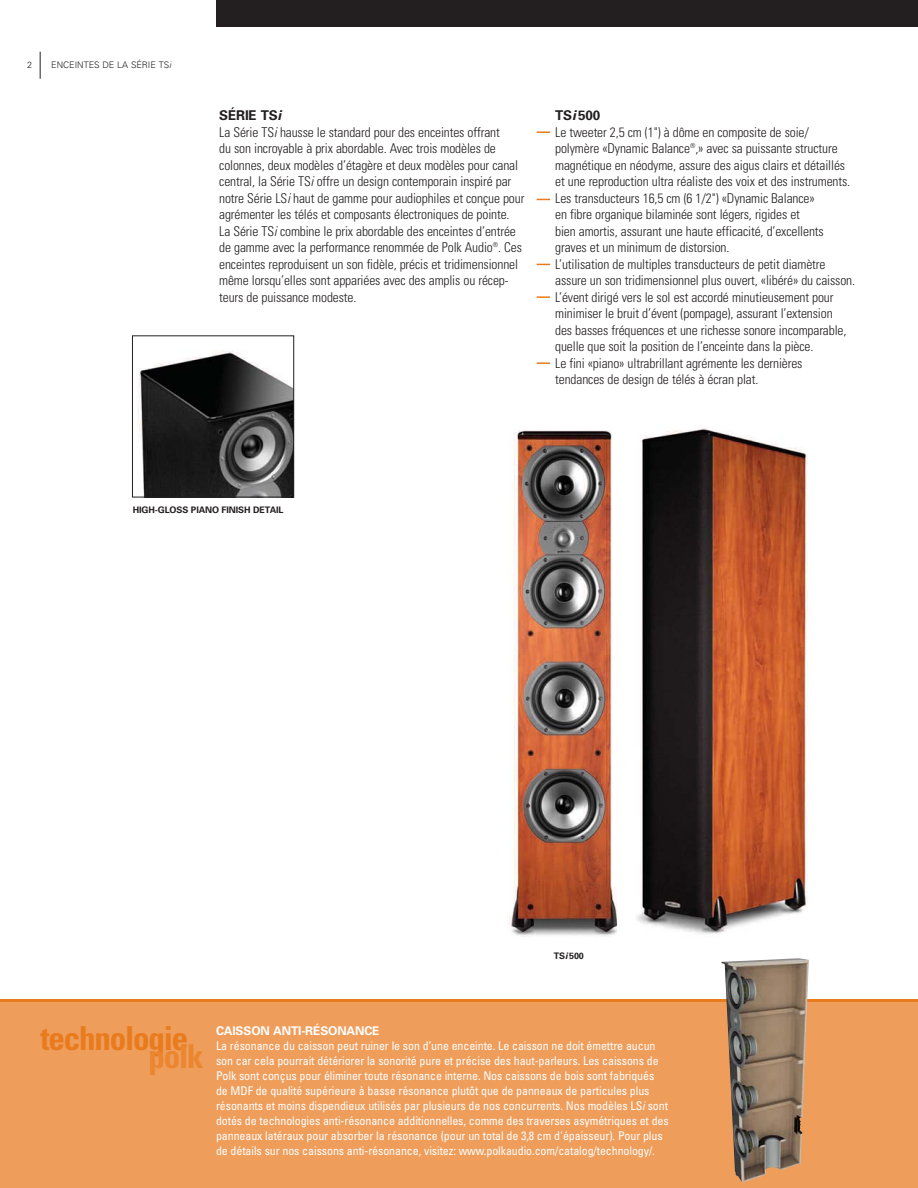
<style>
.page{position:relative;width:918px;height:1188px;background:#fff}
.page>*{position:absolute;margin:0;border:0;box-sizing:border-box;transform-origin:0 0}
.t1{font:700 condensed 33px "Univers";letter-spacing:-.035em;color:#e87b1e}
.t2{font:700 condensed 33px "Univers";color:#eb8630}
.t3{font:300 condensed 13.5px/16.5px "Univers";letter-spacing:-.01em;color:#231f20}
.t4{font:condensed 12px/15px "Univers";letter-spacing:-.01em;color:#fff}
.t5{font:700 12px "Univers";letter-spacing:-.01em;color:#fff}
.t6{font:700 9px "Univers";letter-spacing:-.01em;color:#231f20}
.t7{font:300 9px "Univers";color:#231f20}
.s1{font-style:italic}
.s2{font-weight:700;font-stretch:normal}
.s3{font-weight:700;font-style:italic;font-stretch:normal}
</style>
<div class="page">
<div style="left:0;top:999px;width:918px;height:189px;background:#ef9d5a"></div>
<div style="left:216px;top:0;width:702px;height:27px;background:#231f20"></div>
<svg style="left:40px;top:52px;width:1px;height:27px"></svg>
<svg style="left:537px;top:131px;width:13px;height:2px"></svg>
<svg style="left:537px;top:264px;width:13px;height:1px"></svg>
<svg style="left:537px;top:199px;width:13px;height:1px"></svg>
<svg style="left:537px;top:296px;width:13px;height:2px"></svg>
<svg style="left:537px;top:362px;width:13px;height:2px"></svg>
<img style="left:137px;top:350px;width:155px;height:145px">
<div style="left:132px;top:335px;width:162px;height:162px;border:1px solid #231f20"></div>
<img style="left:722px;top:958px;width:87px;height:224px">
<img style="left:509px;top:428px;width:299px;height:509px">
<p class="t7" style="left:27px;top:61px;width:7px">2</p>
<p class="t7" style="left:51px;top:61px;width:121px">ENCEINTES DE LA SÉRIE TS<span class="s1">i</span></p>
<p class="t3" style="left:219px;top:109px;width:307px"><span class="s2">SÉRIE TS</span><span class="s3">i<br></span>La Série TS<span class="s1">i</span> hausse le standard pour des enceintes offrant<br>du son incroyable à prix abordable. Avec trois modèles de colonnes, deux modèles d’étagère et deux modèles pour canal central, la Série TS<span class="s1">i</span> offre un design contemporain inspiré par notre Série LS<span class="s1">i</span> haut de gamme pour audiophiles et conçue pour agrémenter les télés et composants électroniques de pointe.<br>La Série TS<span class="s1">i</span> combine le prix abordable des enceintes d’entrée de gamme avec la performance renommée de Polk Audio<sup>®</sup>. Ces enceintes reproduisent un son fidèle, précis et tridimensionnel même lorsqu’elles sont appariées avec des amplis ou récep&shy;teurs de puissance modeste.</p>
<p class="t3" style="left:555px;top:109px;width:301px"><span class="s2">TS</span><span class="s3">i</span> <span class="s2">500<br></span>Le tweeter 2,5 cm (1") à dôme en composite de soie/ polymère «Dynamic Balance<sup>®</sup>,» avec sa puissante structure magnétique en néodyme, assure des aigus clairs et détaillés et une reproduction ultra réaliste des voix et des instruments.<br>Les transducteurs 16,5 cm (6 1/2") «Dynamic Balance»<br>en fibre organique bilaminée sont légers, rigides et<br>bien amortis, assurant une haute efficacité, d’excellents graves et un minimum de distorsion.<br>L’utilisation de multiples transducteurs de petit diamètre assure un son tridimensionnel plus ouvert, «libéré» du caisson.<br>L’évent dirigé vers le sol est accordé minutieusement pour minimiser le bruit d’évent (pompage), assurant l’extension<br>des basses fréquences et une richesse sonore incomparable, quelle que soit la position de l’enceinte dans la pièce.<br>Le fini «piano» ultrabrillant agrémente les dernières tendances de design de télés à écran plat.</p>
<p class="t6" style="left:133px;top:507px;width:152px">HIGH-GLOSS PIANO FINISH DETAIL</p>
<p class="t6" style="left:554px;top:952px;width:32px">TS<span class="s1">i</span> 500</p>
<h1 class="t1" style="left:40px;top:1026px;width:149px">technologie</h1>
<h1 class="t2" style="left:148px;top:1044px;width:57px">polk</h1>
<p class="t5" style="left:216px;top:1026px;width:165px">CAISSON ANTI-RÉSONANCE</p>
<p class="t4" style="left:216px;top:1039px;width:454px">La résonance du caisson peut ruiner le son d’une enceinte. Le caisson ne doit émettre aucun son car cela pourrait détériorer la sonorité pure et précise des haut-parleurs. Les caissons de Polk sont conçus pour éliminer toute résonance interne. Nos caissons de bois sont fabriqués de MDF de qualité supérieure à basse résonance plutôt que de panneaux de particules plus résonants et moins dispendieux utilisés par plusieurs de nos concurrents. Nos modèles LS<span class="s1">i</span> sont dotés de technologies anti-résonance additionnelles, comme des traverses asymétriques et des panneaux latéraux pour absorber la résonance (pour un total de 3,8 cm d'épaisseur). Pour plus de détails sur nos caissons anti-résonance, visitez: www.polkaudio.com/catalog/technology/.</p>
</div>
